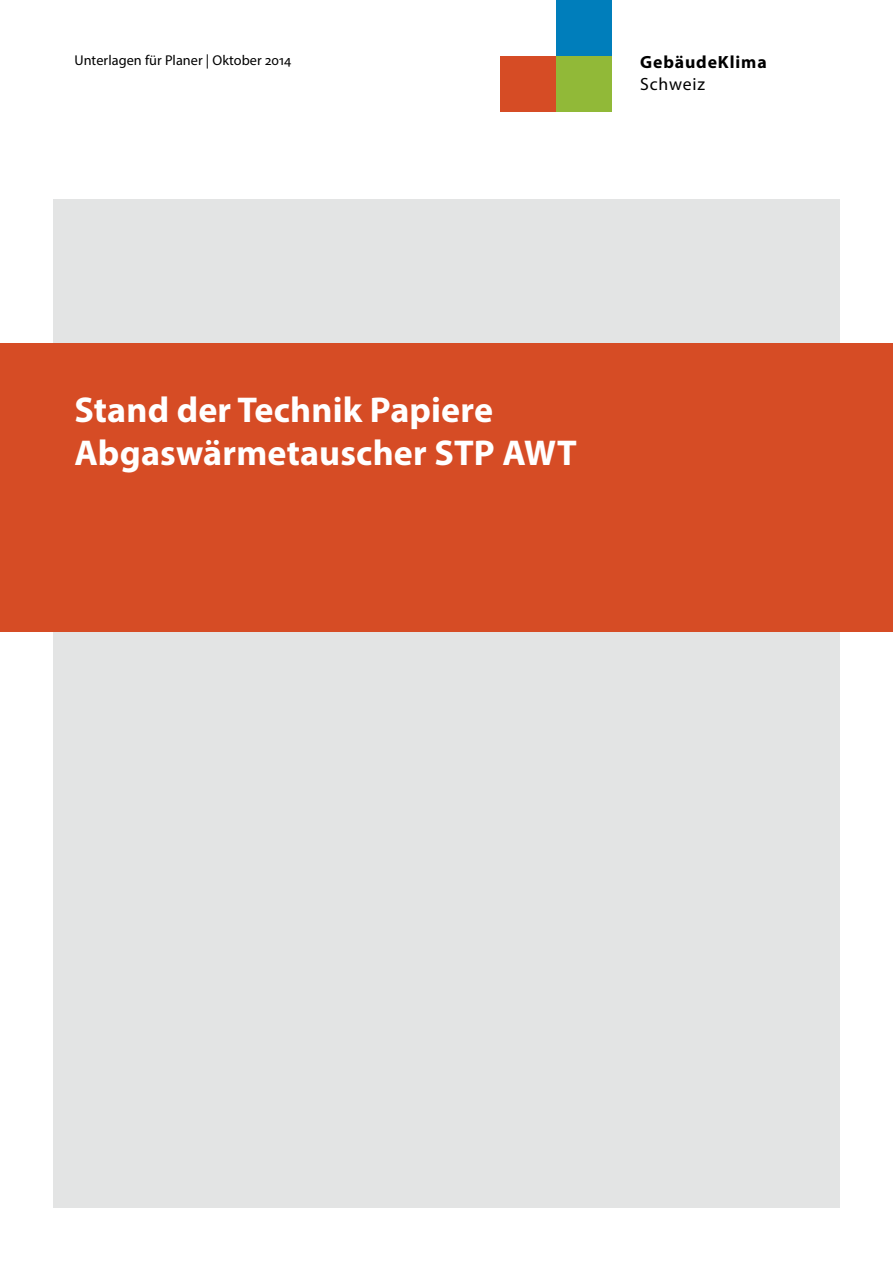
<style>
.page{position:relative;width:893px;height:1263px;background:#fff}
.page>*{position:absolute;margin:0;border:0;box-sizing:border-box;transform-origin:0 0}
.t1{font:700 36px/43.2px "Myriad Pro";letter-spacing:.005em;color:#fff}
.t2{font:700 17.7px "Myriad Pro";letter-spacing:.05em;color:#000}
.t3{font:17.7px "Myriad Pro";letter-spacing:.05em;color:#000}
.t4{font:14.25px "Myriad Pro";letter-spacing:.005em;color:#000}
</style>
<div class="page">
<div style="left:556px;top:0;width:56px;height:56px;background:#007ebb"></div>
<div style="left:500px;top:56px;width:56px;height:56px;background:#d64c25"></div>
<div style="left:556px;top:56px;width:56px;height:56px;background:#91b938"></div>
<div style="left:53px;top:199px;width:787px;height:1009px;background:#e3e4e4"></div>
<div style="left:0;top:343px;width:893px;height:288px;background:#d64c25"></div>
<p class="t4" style="left:74px;top:51px;width:219px">Unterlagen für Planer | Oktober 2014</p>
<p class="t2" style="left:640px;top:50px;width:128px">GebäudeKlima</p>
<p class="t3" style="left:640px;top:73px;width:67px">Schweiz</p>
<p class="t1" style="left:74px;top:387px;width:504px">Stand der Technik Papiere<br>Abgaswärmetauscher STP AWT</p>
</div>
